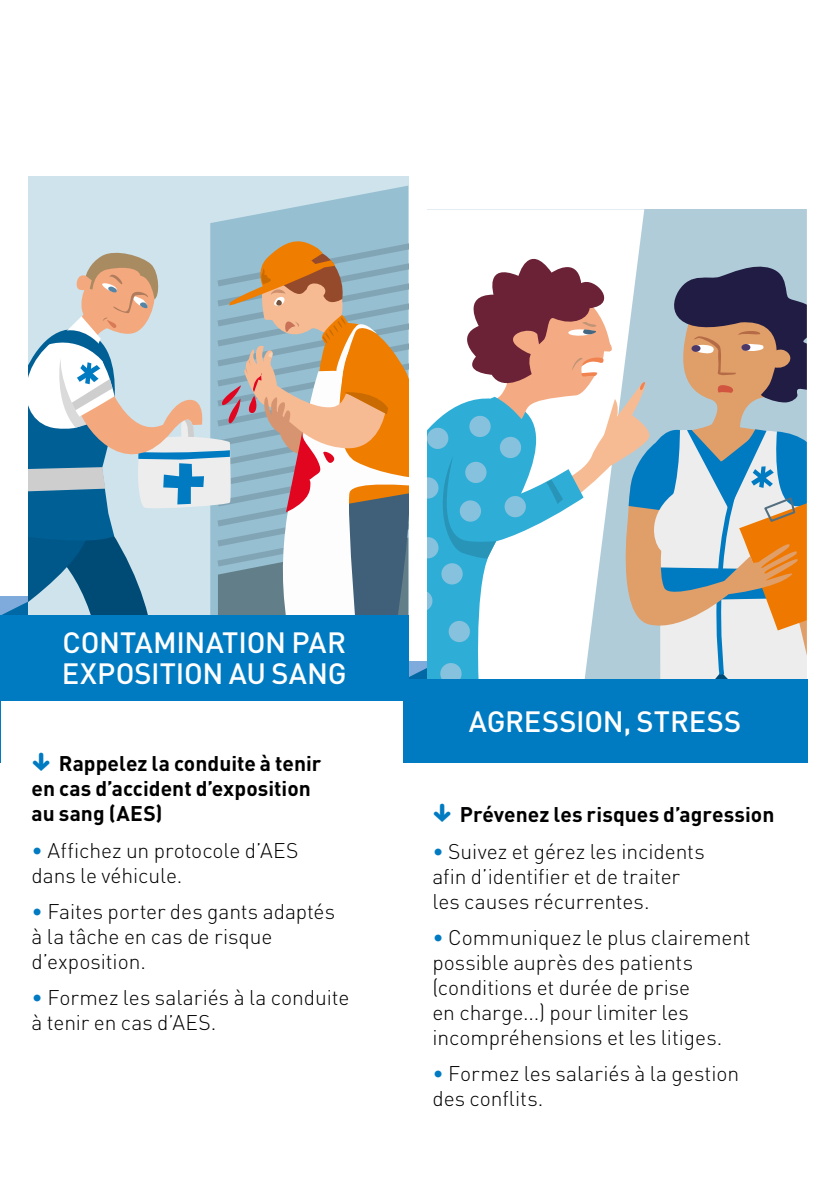
<style>
.page{position:relative;width:840px;height:1191px;background:#fff}
.page>*{position:absolute;margin:0;border:0;box-sizing:border-box;transform-origin:0 0}
.t1{font:500 29px/31px "DINOT";letter-spacing:-.005em;color:#fff}
.t2{font:300 21px/25px "DINOT";letter-spacing:-.005em;color:#000}
.t3{font:700 21px/25px "DINOT";color:#000}
.s1{color:#007bc2}
</style>
<div class="page">
<hr style="left:0;top:679px;width:1px;height:83px;background:#007bc2">
<svg style="left:427px;top:209px;width:379px;height:29px"></svg>
<div style="left:28px;top:176px;width:380px;height:492px;background:#cee3ec"></div>
<svg style="left:210px;top:186px;width:198px;height:52px;fill:#96bfd1"></svg>
<svg style="left:0;top:238px;width:806px;height:441px"></svg>
<div style="left:0;top:615px;width:408px;height:85px;background:#007bc2"></div>
<div style="left:403px;top:679px;width:403px;height:83px;background:#007bc2"></div>
<h1 class="t1" style="left:62px;top:627px;width:286px">CONTAMINATION PAR<br>EXPOSITION AU SANG</h1>
<p class="t3" style="left:32px;top:750px;width:291px;text-indent:27px">Rappelez la conduite à tenir en cas d’accident d’exposition au sang (AES)</p>
<p class="t2" style="left:32px;top:837px;width:268px"><span class="s1">•</span> Affichez un protocole d’AES dans le véhicule.</p>
<p class="t2" style="left:32px;top:898px;width:305px"><span class="s1">•</span> Faites porter des gants adaptés à la tâche en cas de risque d’exposition.</p>
<p class="t2" style="left:32px;top:985px;width:319px"><span class="s1">•</span> Formez les salariés à la conduite à tenir en cas d’AES.</p>
<h1 class="t1" style="left:468px;top:705px;width:274px">AGRESSION, STRESS</h1>
<p class="t3" style="left:459px;top:801px;width:316px">Prévenez les risques d’agression</p>
<p class="t2" style="left:432px;top:838px;width:274px"><span class="s1">•</span> Suivez et gérez les incidents afin d’identifier et de traiter les causes récurrentes.</p>
<p class="t2" style="left:432px;top:924px;width:319px"><span class="s1">•</span> Communiquez le plus clairement possible auprès des patients (conditions et durée de prise<br>en charge...) pour limiter les incompréhensions et les litiges.</p>
<p class="t2" style="left:432px;top:1061px;width:308px"><span class="s1">•</span> Formez les salariés à la gestion des conflits.</p>
</div>
